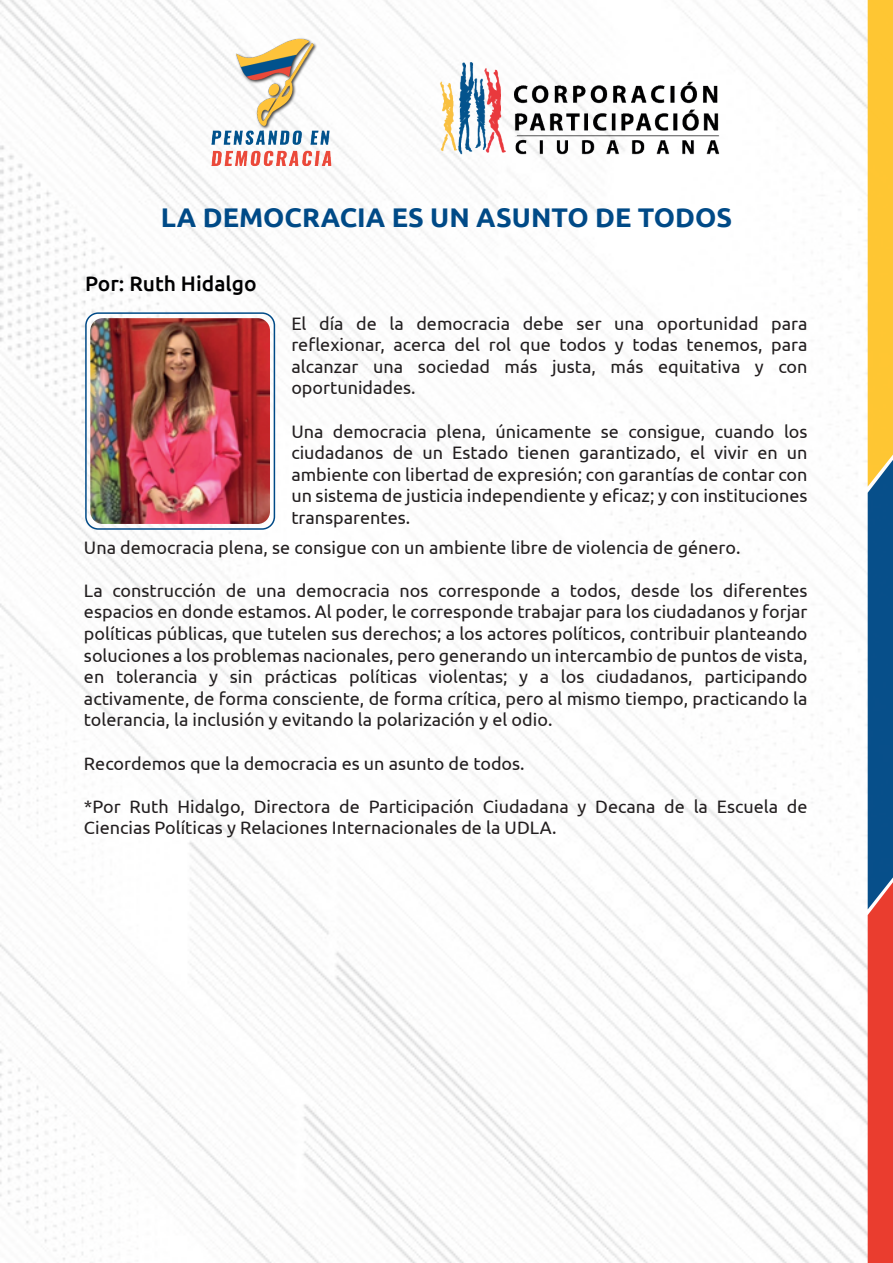
<style>
.page{position:relative;width:893px;height:1263px;background:#fff}
.page>*{position:absolute;margin:0;border:0;box-sizing:border-box;transform-origin:0 0}
.t1{font:700 27px "Ubuntu";color:#004a87}
.t2{font:500 21px "Ubuntu";color:#000001}
.t3{font:18px/21.6px "Ubuntu";color:#231f20;text-align:justify}
</style>
<div class="page">
<img style="left:0;top:0;width:868px;height:1263px">
<img style="left:429px;top:42px;width:301px;height:130px">
<img style="left:129px;top:33px;width:288px;height:149px">
<svg style="left:868px;top:0;width:25px;height:1263px"></svg>
<div style="left:85px;top:312px;width:190px;height:218px;border:2px solid #004a87;border-radius:12px"></div>
<img style="left:90px;top:318px;width:180px;height:206px">
<h1 class="t1" style="left:161px;top:201px;width:573px">LA DEMOCRACIA ES UN ASUNTO DE TODOS</h1>
<p class="t2" style="left:85px;top:270px;width:173px">Por: Ruth Hidalgo</p>
<p class="t3" style="left:291px;top:312px;width:518px">El día de la democracia debe ser una oportunidad para reflexionar, acerca del rol que todos y todas tenemos, para alcanzar una sociedad más justa, más equitativa y con oportunidades.</p>
<p class="t3" style="left:291px;top:420px;width:518px">Una democracia plena, únicamente se consigue, cuando los ciudadanos de un Estado tienen garantizado, el vivir en un ambiente con libertad de expresión; con garantías de contar con un sistema de justicia independiente y eficaz; y con instituciones transparentes.</p>
<p class="t3" style="left:84px;top:536px;width:658px">Una democracia plena, se consigue con un ambiente libre de violencia de género.</p>
<p class="t3" style="left:84px;top:579px;width:725px">La construcción de una democracia nos corresponde a todos, desde los diferentes espacios en donde estamos. Al poder, le corresponde trabajar para los ciudadanos y forjar políticas públicas, que tutelen sus derechos; a los actores políticos, contribuir planteando soluciones a los problemas nacionales, pero generando un intercambio de puntos de vista, en tolerancia y sin prácticas políticas violentas; y a los ciudadanos, participando activamente, de forma consciente, de forma crítica, pero al mismo tiempo, practicando la tolerancia, la inclusión y evitando la polarización y el odio.</p>
<p class="t3" style="left:84px;top:752px;width:442px">Recordemos que la democracia es un asunto de todos.</p>
<p class="t3" style="left:84px;top:795px;width:725px">*Por Ruth Hidalgo, Directora de Participación Ciudadana y Decana de la Escuela de<br>Ciencias Políticas y Relaciones Internacionales de la UDLA.</p>
</div>
